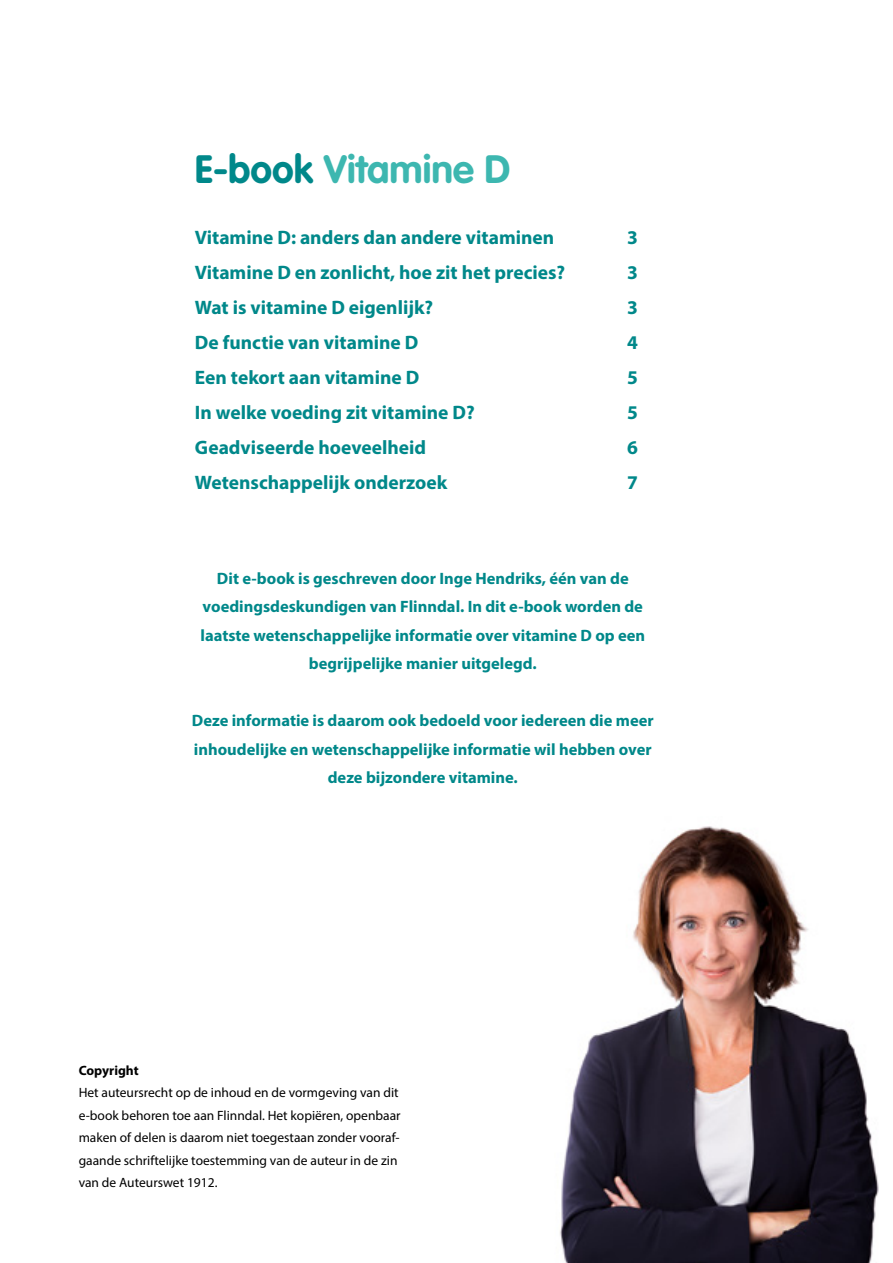
<style>
.page{position:relative;width:893px;height:1263px;background:#fff}
.page>*{position:absolute;margin:0;border:0;box-sizing:border-box;transform-origin:0 0}
.t1{font:700 39px "VAG Rounded LT Pro";color:#3db7b0}
.t2{font:700 19.5px "Myriad Pro";color:#00888a}
.t3{font:700 16.5px/28.5px "Myriad Pro";color:#00888a;text-align:center}
.t4{font:13.5px/22.5px "Myriad Pro";color:#000}
.t5{font:700 13.5px "Myriad Pro";color:#000}
.s1{color:#00888a}
</style>
<div class="page">
<img style="left:560px;top:826px;width:319px;height:437px">
<h1 class="t1" style="left:195px;top:145px;width:317px"><span class="s1">E-book</span> Vitamine D</h1>
<p class="t2" style="left:195px;top:224px;width:361px">Vitamine D: anders dan andere vitaminen</p>
<p class="t2" style="left:627px;top:224px;width:12px">3</p>
<p class="t2" style="left:195px;top:259px;width:372px">Vitamine D en zonlicht, hoe zit het precies?</p>
<p class="t2" style="left:627px;top:259px;width:12px">3</p>
<p class="t2" style="left:195px;top:294px;width:240px">Wat is vitamine D eigenlijk?</p>
<p class="t2" style="left:627px;top:294px;width:12px">3</p>
<p class="t2" style="left:195px;top:330px;width:225px">De functie van vitamine D</p>
<p class="t2" style="left:627px;top:330px;width:12px">4</p>
<p class="t2" style="left:195px;top:365px;width:226px">Een tekort aan vitamine D</p>
<p class="t2" style="left:627px;top:365px;width:12px">5</p>
<p class="t2" style="left:195px;top:400px;width:281px">In welke voeding zit vitamine D?</p>
<p class="t2" style="left:627px;top:400px;width:12px">5</p>
<p class="t2" style="left:195px;top:435px;width:233px">Geadviseerde hoeveelheid</p>
<p class="t2" style="left:627px;top:435px;width:12px">6</p>
<p class="t2" style="left:195px;top:470px;width:254px">Wetenschappelijk onderzoek</p>
<p class="t2" style="left:627px;top:470px;width:12px">7</p>
<p class="t3" style="left:201px;top:563px;width:446px">Dit e-book is geschreven door Inge Hendriks, één van de voedingsdeskundigen van Flinndal. In dit e-book worden de laatste wetenschappelijke informatie over vitamine D op een begrijpelijke manier uitgelegd.</p>
<p class="t3" style="left:192px;top:706px;width:463px">Deze informatie is daarom ook bedoeld voor iedereen die meer inhoudelijke en wetenschappelijke informatie wil hebben over deze bijzondere vitamine.</p>
<p class="t5" style="left:79px;top:1061px;width:62px">Copyright</p>
<p class="t4" style="left:79px;top:1081px;width:323px">Het auteursrecht op de inhoud en de vormgeving van dit e-book behoren toe aan Flinndal. Het kopiëren, openbaar maken of delen is daarom niet toegestaan zonder vooraf&shy;gaande schriftelijke toestemming van de auteur in de zin van de Auteurswet 1912.</p>
</div>
